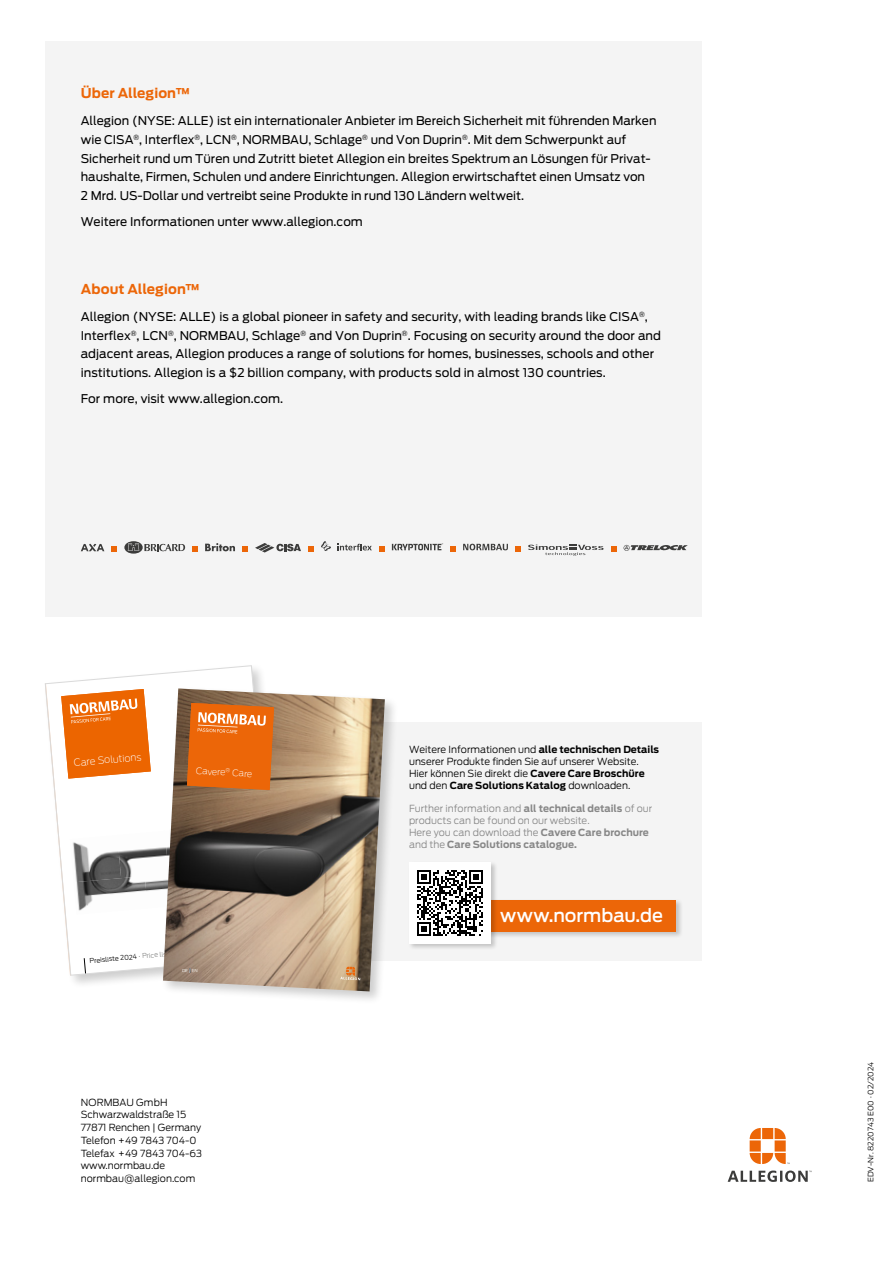
<style>
.page{position:relative;width:893px;height:1263px;background:#fff}
.page>*{position:absolute;margin:0;border:0;box-sizing:border-box;transform-origin:0 0}
.t1{font:500 18px "Antenna";letter-spacing:-.005em;color:#fff}
.t2{font:700 13.5px "Antenna";letter-spacing:.005em;color:#ec6608}
.t3{font:12px/18.8px "Antenna";color:#000}
.t4{font:300 9.75px/12.8px "Antenna";color:#000}
.t5{font:300 9.75px/12px "Antenna";color:#878787}
.t6{font:200 9.75px "Antenna";color:#fff}
.t7{font:200 9px "Antenna";color:#fff}
.t8{font:300 7.5px "Antenna";color:#000}
.t9{font:300 6.6px "Antenna";color:#000}
.t10{font:300 4.2px "Antenna";color:#fff}
.s1{color:#868786}
.s2{font-weight:700}
</style>
<div class="page">
<svg style="left:750px;top:1128px;width:40px;height:36px"></svg>
<svg style="left:728px;top:1170px;width:84px;height:12px"></svg>
<div style="left:45px;top:41px;width:657px;height:575px;background:#f4f4f4"></div>
<svg style="left:192px;top:546px;width:6px;height:6px"></svg>
<svg style="left:308px;top:546px;width:6px;height:6px"></svg>
<svg style="left:242px;top:546px;width:6px;height:6px"></svg>
<svg style="left:112px;top:546px;width:5px;height:6px"></svg>
<svg style="left:379px;top:546px;width:6px;height:6px"></svg>
<svg style="left:450px;top:546px;width:6px;height:6px"></svg>
<svg style="left:515px;top:546px;width:6px;height:6px"></svg>
<svg style="left:611px;top:546px;width:5px;height:6px"></svg>
<svg style="left:255px;top:543px;width:46px;height:9px"></svg>
<svg style="left:124px;top:541px;width:61px;height:13px"></svg>
<svg style="left:205px;top:543px;width:30px;height:8px"></svg>
<svg style="left:81px;top:543px;width:23px;height:8px"></svg>
<svg style="left:321px;top:541px;width:10px;height:10px"></svg>
<svg style="left:337px;top:544px;width:35px;height:6px"></svg>
<svg style="left:463px;top:544px;width:45px;height:6px"></svg>
<svg style="left:392px;top:543px;width:51px;height:7px"></svg>
<svg style="left:528px;top:545px;width:76px;height:11px"></svg>
<svg style="left:624px;top:545px;width:64px;height:6px"></svg>
<div style="left:157px;top:723px;width:545px;height:238px;background:#f4f4f4"></div>
<div style="left:429px;top:899px;width:254px;height:40px;background:#000;opacity:.2"></div>
<div style="left:430px;top:900px;width:246px;height:31px;background:#ec6608"></div>
<div style="left:42px;top:663px;width:249px;height:326px;background:#000;opacity:.2"></div>
<svg style="left:45px;top:665px;width:232px;height:310px"></svg>
<div style="left:160px;top:686px;width:239px;height:319px;background:#000;opacity:.2"></div>
<img style="left:163px;top:688px;width:222px;height:303px">
<svg style="left:340px;top:966px;width:21px;height:14px"></svg>
<svg style="left:187px;top:666px;width:90px;height:145px"></svg>
<div style="left:408px;top:860px;width:90px;height:90px;background:#000;opacity:.2"></div>
<div style="left:409px;top:862px;width:82px;height:82px;background:#fff"></div>
<svg style="left:417px;top:870px;width:66px;height:66px"></svg>
<svg style="left:45px;top:684px;width:106px;height:291px"></svg>
<p class="t2" style="left:81px;top:85px;width:111px">Über Allegion™</p>
<p class="t3" style="left:81px;top:112px;width:577px">Allegion (NYSE: ALLE) ist ein internationaler Anbieter im Bereich Sicherheit mit führenden Marken wie CISA<sup>®</sup>, Interflex<sup>®</sup>, LCN<sup>®</sup>, NORMBAU, Schlage<sup>®</sup> und Von Duprin<sup>®</sup>. Mit dem Schwerpunkt auf Sicherheit rund um Türen und Zutritt bietet Allegion ein breites Spektrum an Lösungen für Privat&shy;haushalte, Firmen, Schulen und andere Einrichtungen. Allegion erwirtschaftet einen Umsatz von<br>2 Mrd. US-Dollar und vertreibt seine Produkte in rund 130 Ländern weltweit.</p>
<p class="t3" style="left:81px;top:212px;width:284px">Weitere Informationen unter www.allegion.com</p>
<p class="t2" style="left:81px;top:281px;width:121px">About Allegion™</p>
<p class="t3" style="left:81px;top:307px;width:582px">Allegion (NYSE: ALLE) is a global pioneer in safety and security, with leading brands like CISA<sup>®</sup>, Interflex<sup>®</sup>, LCN<sup>®</sup>, NORMBAU, Schlage<sup>®</sup> and Von Duprin<sup>®</sup>. Focusing on security around the door and adjacent areas, Allegion produces a range of solutions for homes, businesses, schools and other institutions. Allegion is a $2 billion company, with products sold in almost 130 countries.</p>
<p class="t3" style="left:81px;top:389px;width:204px">For more, visit www.allegion.com.</p>
<p class="t6" style="left:73px;top:757px;width:69px;rotate:-5deg">Care Solutions</p>
<p class="t7" style="left:196px;top:765px;width:58px;rotate:3deg">Cavere<sup>®</sup> Care</p>
<p class="t9" style="left:89px;top:957px;width:100px;rotate:-5deg">Preisliste 2024 <span class="s1">Price list 2024</span></p>
<p class="t10" style="left:182px;top:967px;width:17px;rotate:3deg">DE EN</p>
<p class="t4" style="left:81px;top:1096px;width:123px">NORMBAU GmbH<br>Schwarzwaldstraße 15<br>77871 Renchen | Germany<br>Telefon +49 7843 704-0<br>Telefax +49 7843 704-63 www.normbau.de normbau@allegion.com</p>
<p class="t4" style="left:409px;top:744px;width:252px;line-height:12px">Weitere Informationen und <span class="s2">alle technischen Details </span>unserer Produkte finden Sie auf unserer Website.<br>Hier können Sie direkt die <span class="s2">Cavere Care Broschüre </span>und den <span class="s2">Care Solutions Katalog</span> downloaden.</p>
<p class="t5" style="left:409px;top:802px;width:245px">Further information and <span class="s2">all technical details</span> of our products can be found on our website.<br>Here you can download the <span class="s2">Cavere Care brochure </span>and the <span class="s2">Care Solutions catalogue.</span></p>
<h1 class="t1" style="left:500px;top:905px;width:164px">www.normbau.de</h1>
<p class="t8" style="left:866px;top:1182px;width:122px;rotate:-90deg">EDV-Nr. 8220743 E00 · 02/2024</p>
</div>
